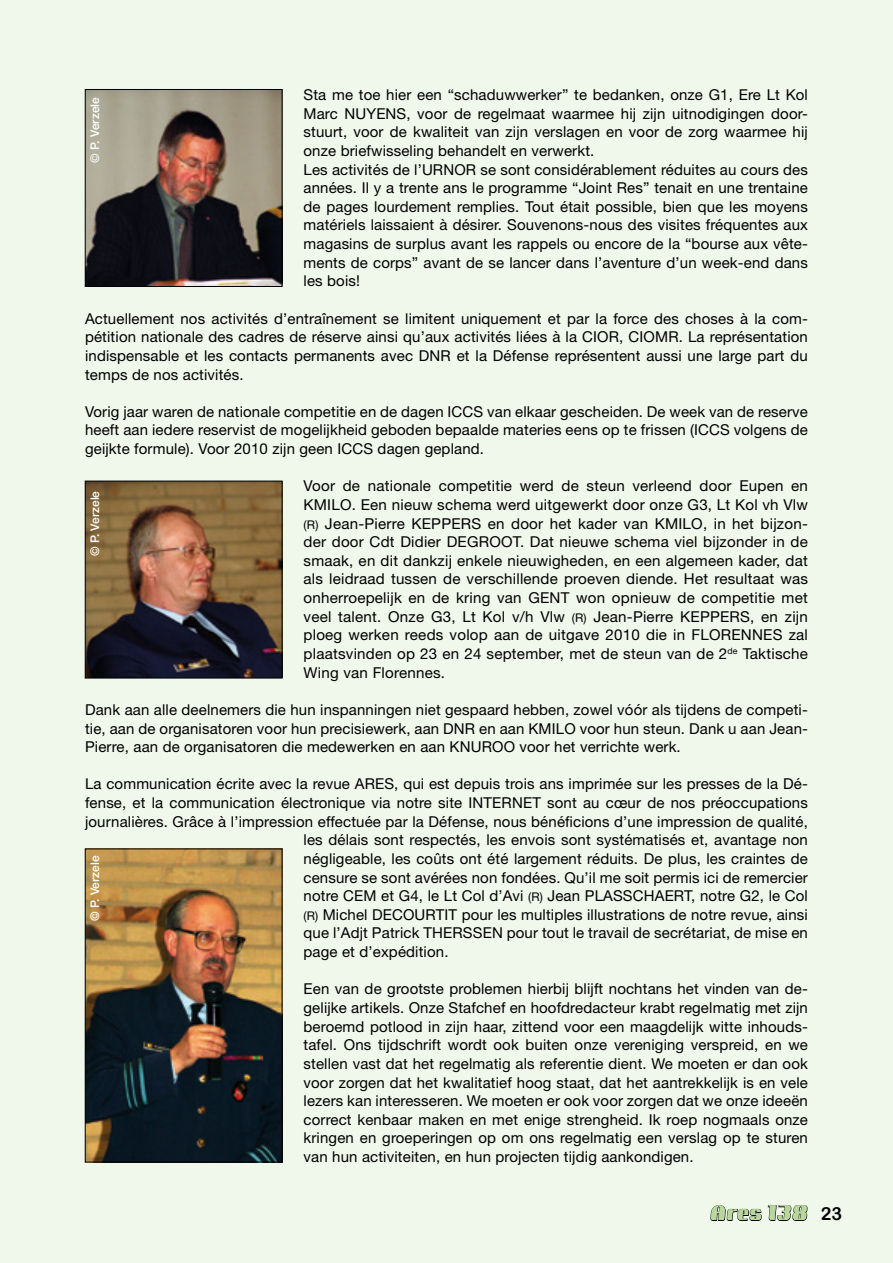
<style>
.page{position:relative;width:893px;height:1263px;background:#f0f7eb}
.page>*{position:absolute;margin:0;border:0;box-sizing:border-box;transform-origin:0 0}
.t1{font:800 18px "Camellia";color:#b9d79d}
.t2{font:15px/18.6px "Helvetica Neue LT Std";letter-spacing:.01em;color:#000;text-align:justify}
.t3{font:500 12px "Helvetica Neue LT Std";color:#fff}
.s1{font-size:12px}
.s2{font-family:"Arial Rounded MT Bold";font-weight:400;color:#000}
</style>
<div class="page">
<svg style="left:710px;top:1205px;width:98px;height:16px"></svg>
<img style="left:87px;top:91px;width:193px;height:194px">
<div style="left:85px;top:89px;width:197px;height:198px;border:1px solid #000"></div>
<img style="left:87px;top:483px;width:193px;height:193px">
<div style="left:85px;top:481px;width:197px;height:197px;border:1px solid #000"></div>
<img style="left:87px;top:851px;width:193px;height:309px">
<div style="left:85px;top:849px;width:197px;height:313px;border:1px solid #000"></div>
<p class="t2" style="left:304px;top:85px;width:506px;text-align:left">Sta me toe hier een “schaduwwerker” te bedanken, onze G1, Ere Lt Kol Marc NUYENS, voor de regelmaat waarmee hij zijn uitnodigingen door&shy;stuurt, voor de kwaliteit van zijn verslagen en voor de zorg waarmee hij onze briefwisseling behandelt en verwerkt.<br>Les activités de l’URNOR se sont considérablement réduites au cours des années. Il y a trente ans le programme “Joint Res” tenait en une trentaine de pages lourdement remplies. Tout était possible, bien que les moyens matériels laissaient à désirer. Souvenons-nous des visites fréquentes aux magasins de surplus avant les rappels ou encore de la “bourse aux vête&shy;ments de corps” avant de se lancer dans l’aventure d’un week-end dans les bois!</p>
<p class="t2" style="left:85px;top:309px;width:724px">Actuellement nos activités d’entraînement se limitent uniquement et par la force des choses à la com&shy;pétition nationale des cadres de réserve ainsi qu’aux activités liées à la CIOR, CIOMR. La représentation indispensable et les contacts permanents avec DNR et la Défense représentent aussi une large part du temps de nos activités.</p>
<p class="t2" style="left:85px;top:402px;width:724px">Vorig jaar waren de nationale competitie en de dagen ICCS van elkaar gescheiden. De week van de reserve heeft aan iedere reservist de mogelijkheid geboden bepaalde materies eens op te frissen (ICCS volgens de geijkte formule). Voor 2010 zijn geen ICCS dagen gepland.</p>
<p class="t2" style="left:304px;top:476px;width:506px">Voor de nationale competitie werd de steun verleend door Eupen en KMILO. Een nieuw schema werd uitgewerkt door onze G3, Lt Kol vh Vlw <span class="s1">(R)</span> Jean-Pierre KEPPERS en door het kader van KMILO, in het bijzon&shy;der door Cdt Didier DEGROOT. Dat nieuwe schema viel bijzonder in de smaak, en dit dankzij enkele nieuwigheden, en een algemeen kader, dat als leidraad tussen de verschillende proeven diende. Het resultaat was onherroepelijk en de kring van GENT won opnieuw de competitie met veel talent. Onze G3, Lt Kol v/h Vlw <span class="s1">(R)</span> Jean-Pierre KEPPERS, en zijn ploeg werken reeds volop aan de uitgave 2010 die in FLORENNES zal plaatsvinden op 23 en 24 september, met de steun van de 2<sup>de</sup> Taktische Wing van Florennes.</p>
<p class="t2" style="left:85px;top:700px;width:724px">Dank aan alle deelnemers die hun inspanningen niet gespaard hebben, zowel vóór als tijdens de competi&shy;tie, aan de organisatoren voor hun precisiewerk, aan DNR en aan KMILO voor hun steun. Dank u aan Jean-Pierre, aan de organisatoren die medewerken en aan KNUROO voor het verrichte werk.</p>
<p class="t2" style="left:85px;top:774px;width:724px">La communication écrite avec la revue ARES, qui est depuis trois ans imprimée sur les presses de la Dé-</p>
<p class="t2" style="left:85px;top:793px;width:724px">fense, et la communication électronique via notre site INTERNET sont au cœur de nos préoccupations</p>
<p class="t2" style="left:85px;top:812px;width:724px">journalières. Grâce à l’impression effectuée par la Défense, nous bénéficions d’une impression de qualité,</p>
<p class="t2" style="left:304px;top:830px;width:506px">les délais sont respectés, les envois sont systématisés et, avantage non</p>
<p class="t2" style="left:304px;top:849px;width:506px">négligeable, les coûts ont été largement réduits. De plus, les craintes de</p>
<p class="t2" style="left:304px;top:868px;width:506px">censure se sont avérées non fondées. Qu’il me soit permis ici de remercier</p>
<p class="t2" style="left:304px;top:886px;width:506px">notre CEM et G4, le Lt Col d’Avi <span class="s1">(R)</span> Jean PLASSCHAERT, notre G2, le Col</p>
<p class="t2" style="left:304px;top:905px;width:506px"><span class="s1">(R)</span> Michel DECOURTIT pour les multiples illustrations de notre revue, ainsi</p>
<p class="t2" style="left:304px;top:924px;width:506px">que l’Adjt Patrick THERSSEN pour tout le travail de secrétariat, de mise en</p>
<p class="t2" style="left:304px;top:942px;width:146px">page et d’expédition.</p>
<p class="t2" style="left:304px;top:979px;width:506px">Een van de grootste problemen hierbij blijft nochtans het vinden van de&shy;gelijke artikels. Onze Stafchef en hoofdredacteur krabt regelmatig met zijn beroemd potlood in zijn haar, zittend voor een maagdelijk witte inhouds&shy;tafel. Ons tijdschrift wordt ook buiten onze vereniging verspreid, en we stellen vast dat het regelmatig als referentie dient. We moeten er dan ook voor zorgen dat het kwalitatief hoog staat, dat het aantrekkelijk is en vele lezers kan interesseren. We moeten er ook voor zorgen dat we onze ideeën correct kenbaar maken en met enige strengheid. Ik roep nogmaals onze kringen en groeperingen op om ons regelmatig een verslag op te sturen van hun activiteiten, en hun projecten tijdig aankondigen.</p>
<p class="t3" style="left:88px;top:163px;width:67px;rotate:-90deg">© P. Verzele</p>
<p class="t3" style="left:88px;top:556px;width:67px;rotate:-90deg">© P. Verzele</p>
<p class="t3" style="left:88px;top:921px;width:67px;rotate:-90deg">© P. Verzele</p>
<p class="t1" style="left:710px;top:1204px;width:134px">Ares 138 <span class="s2">23</span></p>
</div>
